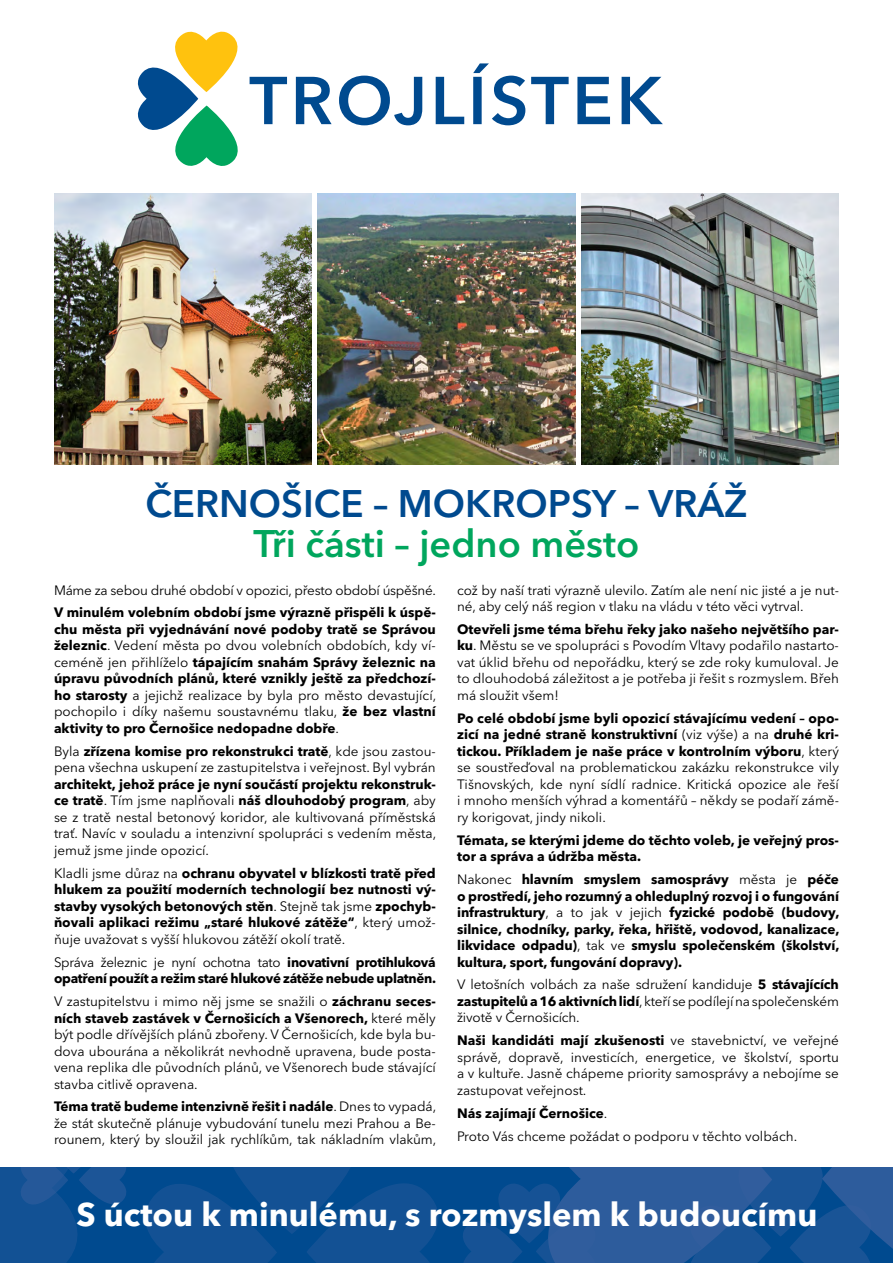
<style>
.page{position:relative;width:893px;height:1263px;background:#fff}
.page>*{position:absolute;margin:0;border:0;box-sizing:border-box;transform-origin:0 0}
.t1{font:600 38.1px "Avenir Next LT Pro";color:#004a8f}
.t2{font:600 38.1px "Avenir Next LT Pro";color:#00a65d}
.t3{font:700 32.7px "Avenir Next LT Pro";color:#fff}
.t4{font:13.5px/16.5px "Avenir Next LT Pro";color:#000;text-align:justify}
.t5{font:700 13.5px/16.5px "Avenir Next LT Pro";color:#000;text-align:justify}
.t6{font:700 13.5px/16.5px "Avenir Next LT Pro";letter-spacing:-.02em;color:#000}
.t7{font:13.5px "Avenir Next LT Pro";letter-spacing:-.02em;color:#000}
.s1{font-weight:400}
.s2{font-weight:700}
</style>
<div class="page">
<svg style="left:0;top:1167px;width:893px;height:96px;background:#145294"></svg>
<svg style="left:137px;top:31px;width:150px;height:135px"></svg>
<svg style="left:296px;top:77px;width:36px;height:47px"></svg>
<svg style="left:339px;top:76px;width:83px;height:49px"></svg>
<svg style="left:436px;top:77px;width:28px;height:47px"></svg>
<svg style="left:473px;top:63px;width:52px;height:62px"></svg>
<svg style="left:531px;top:77px;width:38px;height:47px"></svg>
<svg style="left:577px;top:77px;width:33px;height:47px"></svg>
<svg style="left:622px;top:77px;width:41px;height:47px"></svg>
<img style="left:54px;top:194px;width:258px;height:271px">
<img style="left:318px;top:194px;width:257px;height:271px">
<img style="left:581px;top:193px;width:258px;height:271px">
<h1 class="t1" style="left:145px;top:480px;width:603px">ČERNOŠICE – MOKROPSY – VRÁŽ</h1>
<h1 class="t2" style="left:254px;top:521px;width:387px">Tři části – jedno město</h1>
<p class="t7" style="left:54px;top:582px;width:383px">Máme za sebou druhé období v opozici, přesto období úspěšné.</p>
<p class="t5" style="left:54px;top:604px;width:384px">V minulém volebním období jsme výrazně přispěli k úspě&shy;chu města při vyjednávání nové podoby tratě se Správou železnic<span class="s1">. Vedení města po dvou volebních obdobích, kdy ví&shy;ceméně jen přihlíželo</span> tápajícím snahám Správy železnic na úpravu původních plánů, které vznikly ještě za předchozí&shy;ho starosty <span class="s1">a jejichž realizace by byla pro město devastující, pochopilo i díky našemu soustavnému tlaku,</span> že bez vlastní aktivity to pro Černošice nedopadne dobře<span class="s1">.</span></p>
<p class="t4" style="left:54px;top:743px;width:383px">Byla <span class="s2">zřízena komise pro rekonstrukci tratě</span>, kde jsou zastou&shy;pena všechna uskupení ze zastupitelstva i veřejnost. Byl vybrán</p>
<p class="t4" style="left:54px;top:776px;width:384px"><span class="s2">architekt, jehož práce je nyní součástí projektu rekonstruk&shy;ce tratě</span>. Tím jsme naplňovali <span class="s2">náš dlouhodobý program</span>, aby se z tratě nestal betonový koridor, ale kultivovaná příměstská trať. Navíc v souladu a intenzivní spolupráci s vedením města, jemuž jsme jinde opozicí.</p>
<p class="t5" style="left:54px;top:865px;width:383px"><span class="s1">Kladli jsme důraz na</span> ochranu obyvatel v blízkosti tratě před hlukem za použití moderních technologií bez nutnosti vý&shy;stavby vysokých betonových stěn<span class="s1">. Stejně tak jsme</span> zpochyb&shy;ňovali aplikaci režimu „staré hlukové zátěže“<span class="s1">, který umož&shy;ňuje uvažovat s vyšší hlukovou zátěží okolí tratě.</span></p>
<p class="t6" style="left:54px;top:953px;width:384px"><span class="s1">Správa železnic je nyní ochotna tato</span> inovativní protihluková opatření použít a režim staré hlukové zátěže nebude uplatněn.</p>
<p class="t4" style="left:54px;top:993px;width:383px">V zastupitelstvu i mimo něj jsme se snažili o <span class="s2">záchranu seces&shy;ních staveb zastávek v Černošicích a Všenorech,</span> které měly být podle dřívějších plánů zbořeny. V Černošicích, kde byla bu&shy;dova ubourána a několikrát nevhodně upravena, bude posta&shy;vena replika dle původních plánů, ve Všenorech bude stávající stavba citlivě opravena.</p>
<p class="t4" style="left:54px;top:1098px;width:384px"><span class="s2">Téma tratě budeme intenzivně řešit i nadále</span>. Dnes to vypadá, že stát skutečně plánuje vybudování tunelu mezi Prahou a Be&shy;rounem, který by sloužil jak rychlíkům, tak nákladním vlakům,</p>
<p class="t4" style="left:457px;top:581px;width:383px">což by naší trati výrazně ulevilo. Zatím ale není nic jisté a je nut&shy;né, aby celý náš region v tlaku na vládu v této věci vytrval.</p>
<p class="t4" style="left:457px;top:621px;width:383px"><span class="s2">Otevřeli jsme téma břehu řeky jako našeho největšího par&shy;ku</span>. Městu se ve spolupráci s Povodím Vltavy podařilo nastarto&shy;vat úklid břehu od nepořádku, který se zde roky kumuloval. Je to dlouhodobá záležitost a je potřeba ji řešit s rozmyslem. Břeh má sloužit všem!</p>
<p class="t4" style="left:457px;top:710px;width:383px"><span class="s2">Po celé období jsme byli opozicí stávajícímu vedení – opo&shy;zicí na jedné straně konstruktivní</span> (viz výše) a na <span class="s2">druhé kri&shy;tickou. Příkladem je naše práce v kontrolním výboru</span>, který se soustřeďoval na problematickou zakázku rekonstrukce vily Tišnovských, kde nyní sídlí radnice. Kritická opozice ale řeší i mnoho menších výhrad a komentářů – někdy se podaří zámě&shy;ry korigovat, jindy nikoli.</p>
<p class="t5" style="left:457px;top:831px;width:383px">Témata, se kterými jdeme do těchto voleb, je veřejný pros&shy;tor a správa a údržba města.</p>
<p class="t5" style="left:457px;top:871px;width:384px"><span class="s1">Nakonec</span> hlavním smyslem samosprávy <span class="s1">města je</span> péče o prostředí, jeho rozumný a ohleduplný rozvoj i o fungování infrastruktury<span class="s1">, a to jak v jejich</span> fyzické podobě (budovy, silnice, chodníky, parky, řeka, hřiště, vodovod, kanalizace, likvidace odpadu)<span class="s1">, tak ve</span> smyslu společenském (školství, kultura, sport, fungování dopravy).</p>
<p class="t4" style="left:457px;top:976px;width:383px">V letošních volbách za naše sdružení kandiduje <span class="s2">5 stávajících zastupitelů a 16 aktivních lidí</span>, kteří se podílejí na společenském životě v Černošicích.</p>
<p class="t4" style="left:457px;top:1032px;width:383px"><span class="s2">Naši kandidáti mají zkušenosti</span> ve stavebnictví, ve veřejné správě, dopravě, investicích, energetice, ve školství, sportu a v kultuře. Jasně chápeme priority samosprávy a nebojíme se zastupovat veřejnost.</p>
<p class="t4" style="left:457px;top:1101px;width:342px;line-height:23px"><span class="s2">Nás zajímají Černošice</span>.<br>Proto Vás chceme požádat o podporu v těchto volbách.</p>
<h2 class="t3" style="left:77px;top:1194px;width:742px">S úctou k minulému, s rozmyslem k budoucímu</h2>
</div>
